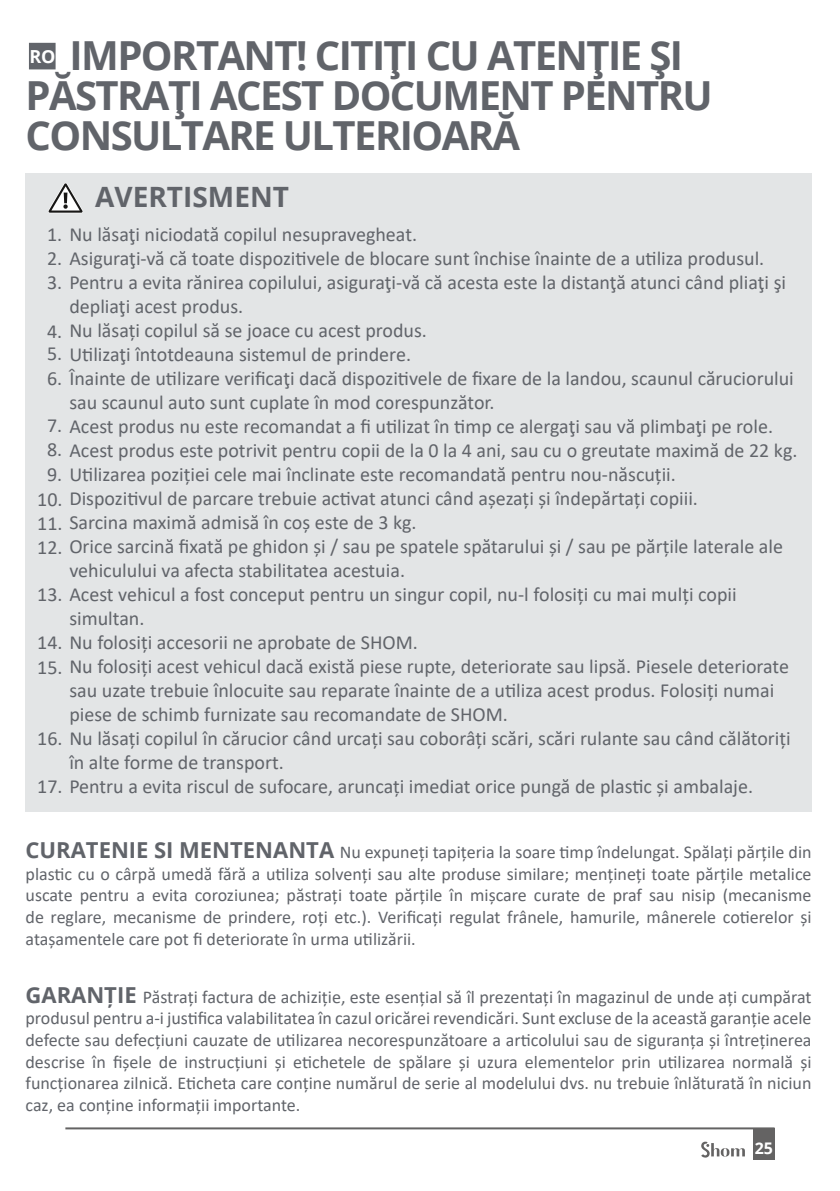
<style>
.page{position:relative;width:840px;height:1191px;background:#fff}
.page>*{position:absolute;margin:0;border:0;box-sizing:border-box;transform-origin:0 0}
.t1{font:700 40px/40px "Open Sans";letter-spacing:-.04em;color:#61646a}
.t2{font:700 28px "Open Sans";color:#61646a}
.t3{font:20px/24px "Calibri";color:#61646a}
.t4{font:18px/21.6px "Calibri";color:#61646a;text-align:justify}
.t5{font:700 18px "Open Sans";color:#fff}
.t6{font:700 16px "Open Sans";color:#fff}
.s1{font-family:"Open Sans";font-weight:700;font-size:22px}
</style>
<div class="page">
<hr style="left:65px;top:1127px;width:709px;height:2px;background:#646363">
<div style="left:753px;top:1128px;width:21px;height:31px;background:#646363"></div>
<svg style="left:701px;top:1141px;width:43px;height:16px"></svg>
<div style="left:26px;top:173px;width:785px;height:639px;background:#e3e5e6"></div>
<svg style="left:48px;top:183px;width:35px;height:30px"></svg>
<div style="left:29px;top:43px;width:27px;height:26px;background:#61646a"></div>
<h1 class="t1" style="left:26px;top:35px;width:688px;text-indent:44px">IMPORTANT! CITIŢI CU ATENŢIE ŞI<br>PĂSTRAŢI ACEST DOCUMENT PENTRU<br>CONSULTARE ULTERIOARĂ</h1>
<h2 class="t2" style="left:95px;top:177px;width:195px">AVERTISMENT</h2>
<p class="t3" style="left:47px;top:222px;width:371px">1. Nu lăsaţi niciodată copilul nesupravegheat.</p>
<p class="t3" style="left:47px;top:246px;width:718px">2. Asiguraţi-vă că toate dispozitivele de blocare sunt închise înainte de a utiliza produsul.</p>
<p class="t3" style="left:47px;top:270px;width:740px">3. Pentru a evita rănirea copilului, asiguraţi-vă că acesta este la distanţă atunci când pliaţi şi</p>
<p class="t3" style="left:47px;top:318px;width:381px">4. Nu lăsați copilul să se joace cu acest produs.</p>
<p class="t3" style="left:47px;top:342px;width:365px">5. Utilizaţi întotdeauna sistemul de prindere.</p>
<p class="t3" style="left:47px;top:366px;width:747px">6. Înainte de utilizare verificaţi dacă dispozitivele de fixare de la landou, scaunul căruciorului</p>
<p class="t3" style="left:47px;top:414px;width:727px">7. Acest produs nu este recomandat a fi utilizat în timp ce alergaţi sau vă plimbaţi pe role.</p>
<p class="t3" style="left:47px;top:438px;width:751px">8. Acest produs este potrivit pentru copii de la 0 la 4 ani, sau cu o greutate maximă de 22 kg.</p>
<p class="t3" style="left:47px;top:462px;width:630px">9. Utilizarea poziției cele mai înclinate este recomandată pentru nou-născuții.</p>
<p class="t3" style="left:37px;top:486px;width:662px">10. Dispozitivul de parcare trebuie activat atunci când așezați și îndepărtați copiii.</p>
<p class="t3" style="left:37px;top:510px;width:381px">11. Sarcina maximă admisă în coș este de 3 kg.</p>
<p class="t3" style="left:37px;top:534px;width:747px">12. Orice sarcină fixată pe ghidon și / sau pe spatele spătarului și / sau pe părțile laterale ale</p>
<p class="t3" style="left:37px;top:582px;width:700px">13. Acest vehicul a fost conceput pentru un singur copil, nu-l folosiți cu mai mulți copii</p>
<p class="t3" style="left:37px;top:630px;width:382px">14. Nu folosiți accesorii ne aprobate de SHOM.</p>
<p class="t3" style="left:37px;top:654px;width:752px">15. Nu folosiți acest vehicul dacă există piese rupte, deteriorate sau lipsă. Piesele deteriorate</p>
<p class="t5" style="left:29px;top:44px;width:28px">RO</p>
<p class="t3" style="left:69px;top:294px;width:175px">depliaţi acest produs.</p>
<p class="t3" style="left:69px;top:390px;width:426px">sau scaunul auto sunt cuplate în mod corespunzător.</p>
<p class="t3" style="left:69px;top:558px;width:337px">vehiculului va afecta stabilitatea acestuia.</p>
<p class="t3" style="left:69px;top:606px;width:77px">simultan.</p>
<p class="t3" style="left:69px;top:678px;width:706px">sau uzate trebuie înlocuite sau reparate înainte de a utiliza acest produs. Folosiți numai piese de schimb furnizate sau recomandate de SHOM.</p>
<p class="t3" style="left:69px;top:750px;width:216px">în alte forme de transport.</p>
<p class="t3" style="left:37px;top:726px;width:754px">16. Nu lăsați copilul în cărucior când urcați sau coborâți scări, scări rulante sau când călătoriți</p>
<p class="t3" style="left:37px;top:774px;width:717px">17. Pentru a evita riscul de sufocare, aruncați imediat orice pungă de plastic și ambalaje.</p>
<p class="t4" style="left:26px;top:841px;width:787px"><span class="s1">CURATENIE SI MENTENANTA</span> Nu expuneți tapițeria la soare timp îndelungat. Spălați părțile din plastic cu o cârpă umedă fără a utiliza solvenți sau alte produse similare; mențineți toate părțile metalice uscate pentru a evita coroziunea; păstrați toate părțile în mișcare curate de praf sau nisip (mecanisme de reglare, mecanisme de prindere, roți etc.). Verificați regulat frânele, hamurile, mânerele cotierelor și atașamentele care pot fi deteriorate în urma utilizării.</p>
<p class="t4" style="left:26px;top:985px;width:787px"><span class="s1">GARANȚIE</span> Păstrați factura de achiziție, este esențial să îl prezentați în magazinul de unde ați cumpărat produsul pentru a-i justifica valabilitatea în cazul oricărei revendicări. Sunt excluse de la această garanție acele defecte sau defecțiuni cauzate de utilizarea necorespunzătoare a articolului sau de siguranța și întreținerea descrise în fișele de instrucțiuni și etichetele de spălare și uzura elementelor prin utilizarea normală și funcționarea zilnică. Eticheta care conține numărul de serie al modelului dvs. nu trebuie înlăturată în niciun caz, ea conține informații importante.</p>
<p class="t6" style="left:754px;top:1136px;width:20px">25</p>
</div>
